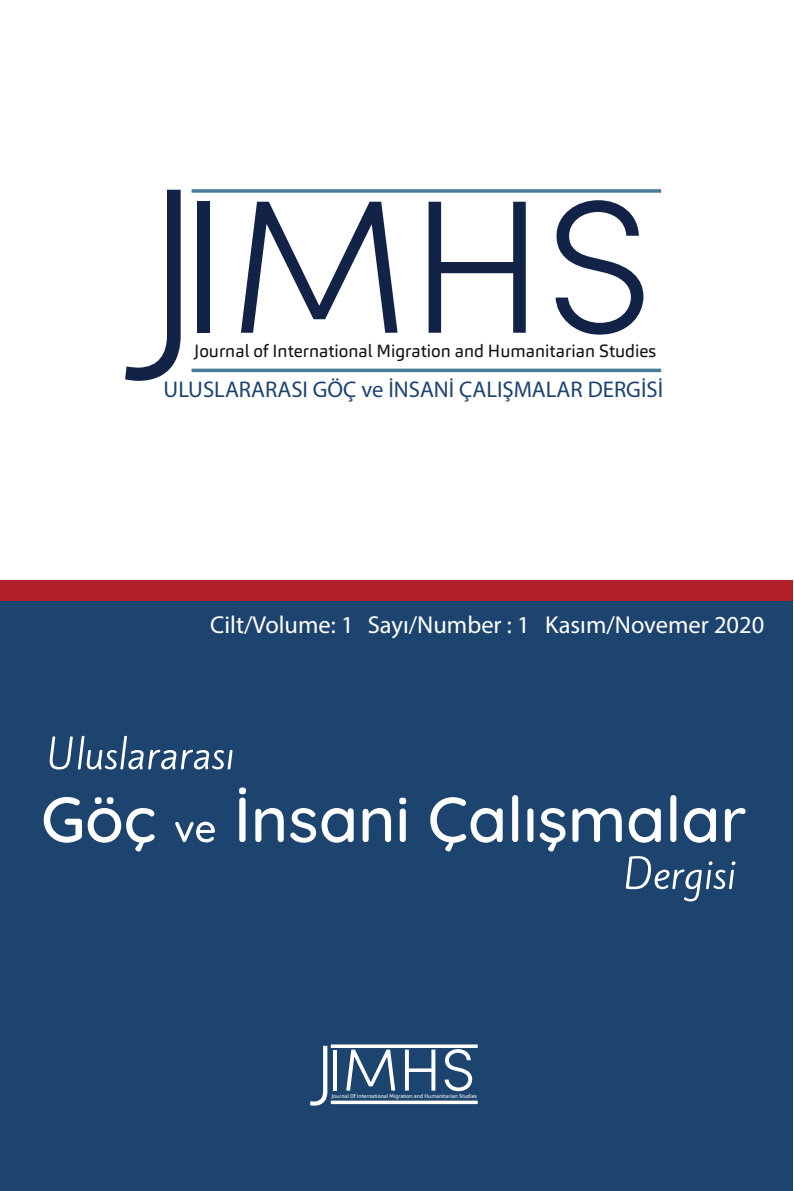
<style>
.page{position:relative;width:794px;height:1191px;background:#fff}
.page>*{position:absolute;margin:0;border:0;box-sizing:border-box;transform-origin:0 0}
.t1{font:700 24.5px "Champagne&Limousines";color:#fff}
.t2{font:700 22.75px "Champagne&Limousines";color:#1d436f}
.t3{font:17.5px "Carnas";color:#111516}
.t4{font:5.42px "Carnas";color:#fff}
</style>
<div class="page">
<div style="left:0;top:597px;width:792px;height:593px;background:#1d446f"></div>
<div style="left:0;top:580px;width:792px;height:20px;background:#b12026"></div>
<svg style="left:50px;top:736px;width:182px;height:33px"></svg>
<svg style="left:626px;top:856px;width:109px;height:45px"></svg>
<svg style="left:44px;top:797px;width:38px;height:45px"></svg>
<svg style="left:88px;top:797px;width:67px;height:54px"></svg>
<svg style="left:175px;top:821px;width:40px;height:21px"></svg>
<svg style="left:239px;top:787px;width:7px;height:55px"></svg>
<svg style="left:255px;top:808px;width:29px;height:34px"></svg>
<svg style="left:290px;top:808px;width:64px;height:34px"></svg>
<svg style="left:362px;top:808px;width:29px;height:34px"></svg>
<svg style="left:399px;top:797px;width:7px;height:45px"></svg>
<svg style="left:430px;top:797px;width:73px;height:54px"></svg>
<svg style="left:512px;top:795px;width:6px;height:47px"></svg>
<svg style="left:527px;top:808px;width:6px;height:34px"></svg>
<svg style="left:539px;top:808px;width:26px;height:43px"></svg>
<svg style="left:572px;top:808px;width:50px;height:34px"></svg>
<svg style="left:629px;top:808px;width:32px;height:34px"></svg>
<svg style="left:670px;top:795px;width:6px;height:47px"></svg>
<svg style="left:684px;top:808px;width:32px;height:34px"></svg>
<svg style="left:725px;top:808px;width:20px;height:34px"></svg>
<svg style="left:125px;top:190px;width:56px;height:191px"></svg>
<div style="left:197px;top:202px;width:13px;height:131px;background:#132348"></div>
<svg style="left:241px;top:202px;width:156px;height:131px"></svg>
<svg style="left:428px;top:202px;width:98px;height:131px"></svg>
<svg style="left:555px;top:200px;width:88px;height:135px"></svg>
<svg style="left:192px;top:368px;width:469px;height:4px;background:#6490a9"></svg>
<svg style="left:192px;top:189px;width:469px;height:4px;background:#5e8ca6"></svg>
<svg style="left:310px;top:1045px;width:17px;height:60px"></svg>
<svg style="left:333px;top:1050px;width:3px;height:40px"></svg>
<svg style="left:346px;top:1049px;width:49px;height:41px"></svg>
<svg style="left:405px;top:1049px;width:30px;height:41px"></svg>
<svg style="left:445px;top:1049px;width:27px;height:42px"></svg>
<svg style="left:331px;top:1100px;width:147px;height:4px"></svg>
<svg style="left:331px;top:1044px;width:147px;height:4px"></svg>
<p class="t3" style="left:194px;top:344px;width:464px">Journal of Internat-onal M-grat-on and Human-tar-an Stud-es</p>
<h2 class="t2" style="left:164px;top:376px;width:501px">ULUSLARARASI GÖÇ ve İNSANİ ÇALIŞMALAR DERGİSİ</h2>
<h1 class="t1" style="left:210px;top:610px;width:555px">Cilt/Volume: 1 Sayı/Number : 1 Kasım/Novemer 2020</h1>
<p class="t4" style="left:331px;top:1094px;width:147px">Journal Of Internat-onal M-grat-on and Human-tar-an Stud-es</p>
</div>
